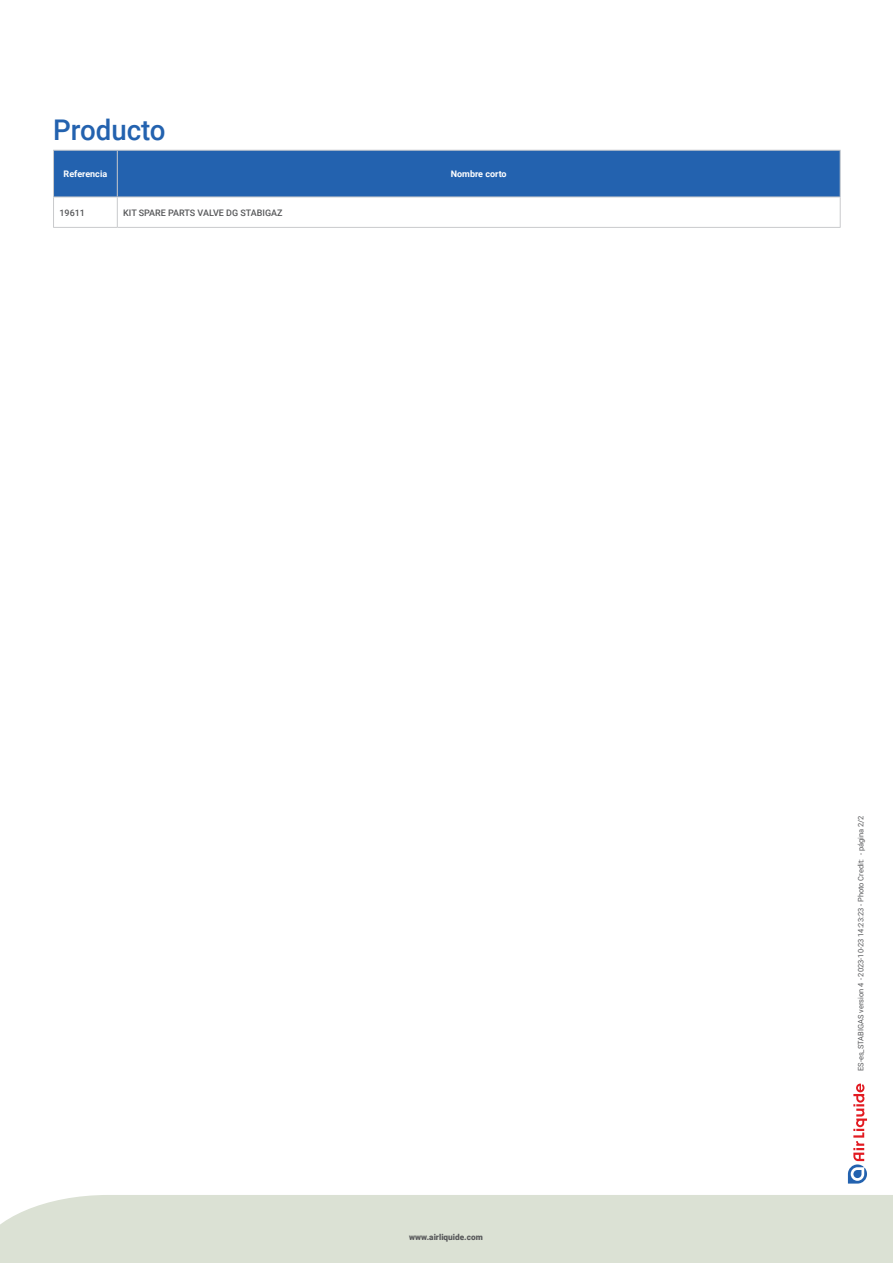
<style>
.page{position:relative;width:893px;height:1263px;background:#fff}
.page>*{position:absolute;margin:0;border:0;box-sizing:border-box;transform-origin:0 0}
.Sous_titre_bleu_pour{font:500 28.5px "Roboto";color:#2362af}
.Tableau_texte_intéri{font:500 9px "Roboto";color:#57585a}
.Tableau_entete_blanc{font:700 9px "Roboto";color:#fff}
.t1{font:900 8.25px "Roboto";color:#57585a}
.t2{font:7.5px "Roboto";color:#57585a}
</style>
<div class="page">
<div style="left:0;top:1195px;width:893px;height:68px;background:#dbe1d4"></div>
<svg style="left:848px;top:1083px;width:19px;height:100px"></svg>
<div style="left:54px;top:151px;width:786px;height:46px;background:#2362af"></div>
<hr style="left:53px;top:150px;width:64px;height:1px;background:#c9cacc">
<hr style="left:53px;top:151px;width:1px;height:46px;background:#c9cacc">
<hr style="left:117px;top:150px;width:724px;height:1px;background:#c9cacc">
<hr style="left:117px;top:151px;width:1px;height:46px;background:#c9cacc">
<hr style="left:840px;top:151px;width:1px;height:46px;background:#c9cacc">
<hr style="left:53px;top:197px;width:64px;height:1px;background:#c9cacc">
<hr style="left:53px;top:197px;width:1px;height:30px;background:#c9cacc">
<hr style="left:117px;top:197px;width:724px;height:1px;background:#c9cacc">
<hr style="left:117px;top:197px;width:1px;height:30px;background:#c9cacc">
<hr style="left:840px;top:197px;width:1px;height:30px;background:#c9cacc">
<hr style="left:53px;top:227px;width:64px;height:1px;background:#c9cacc">
<hr style="left:117px;top:227px;width:724px;height:1px;background:#c9cacc">
<p class="Sous_titre_bleu_pour" style="left:53px;top:110px;width:114px">Producto</p>
<p class="Tableau_entete_blanc" style="left:64px;top:167px;width:45px">Referencia</p>
<p class="Tableau_entete_blanc" style="left:451px;top:167px;width:57px">Nombre corto</p>
<p class="Tableau_texte_intéri" style="left:60px;top:206px;width:27px">19611</p>
<p class="Tableau_texte_intéri" style="left:123px;top:206px;width:161px">KIT SPARE PARTS VALVE DG STABIGAZ</p>
<p class="t1" style="left:409px;top:1231px;width:75px">www.airliquide.com</p>
<p class="t2" style="left:856px;top:1071px;width:257px;rotate:-90deg">ES-es_STABIGAS version 4 - 2023-10-23 14:23:23 - Photo Credit: - página 2/2</p>
</div>
